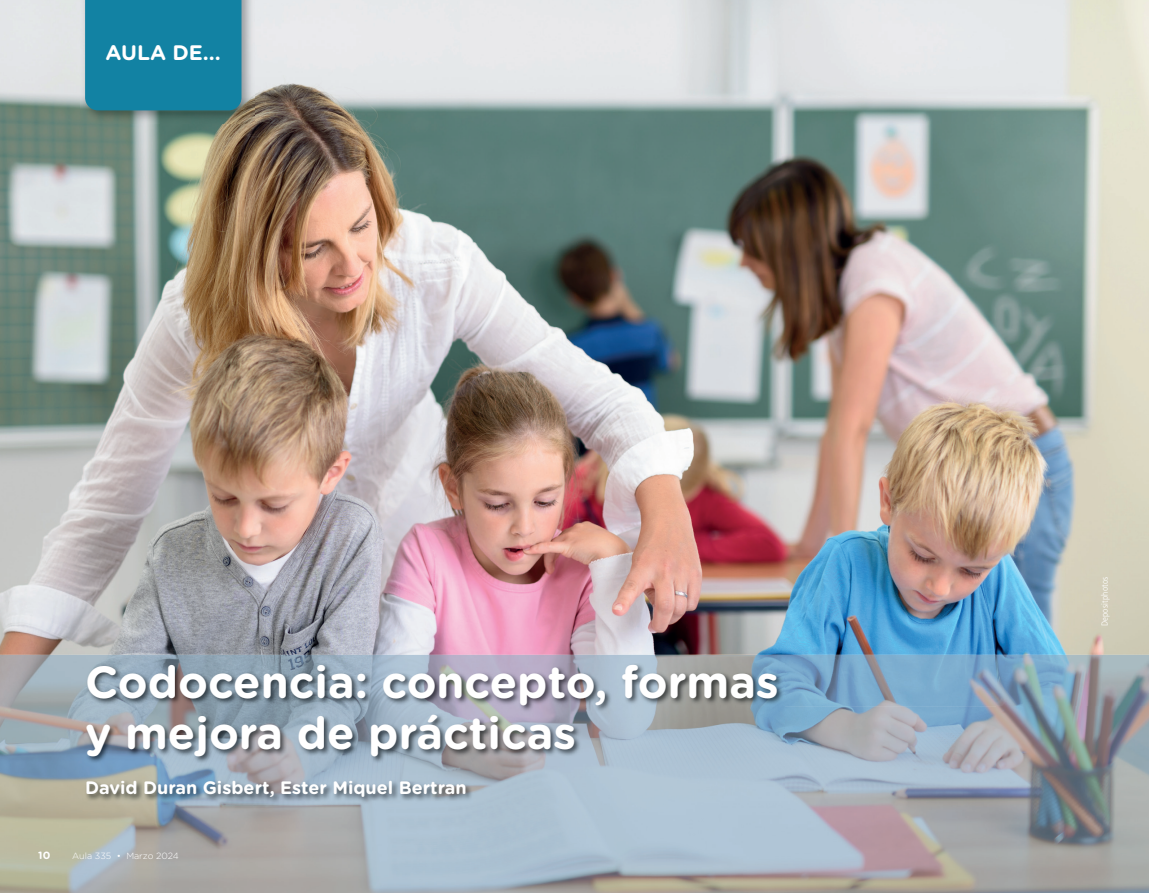
<style>
.page{position:relative;width:1149px;height:893px;background:#fff}
.page>*{position:absolute;margin:0;border:0;box-sizing:border-box;transform-origin:0 0}
.t1{font:700 45px/51px "Gotham Rounded";color:#fff}
.t2{font:700 21px "Gotham Rounded";color:#fff}
.t3{font:700 18px "Gotham Rounded";color:#fff}
.t4{font:700 10.5px "Gotham Rounded";color:#fff}
.t5{font:300 9px "Gotham Rounded";letter-spacing:-.005em;color:#fff}
.t6{font:300 condensed 9px "Frutiger LT Std";letter-spacing:.02em;color:#fff}
</style>
<div class="page">
<img style="left:0;top:0;width:1148px;height:655px">
<img style="left:0;top:655px;width:131px;height:238px">
<img style="left:131px;top:655px;width:1017px;height:51px">
<img style="left:742px;top:706px;width:406px;height:187px">
<img style="left:131px;top:804px;width:611px;height:89px">
<img style="left:81px;top:0;width:173px;height:123px">
<div style="left:85px;top:0;width:156px;height:110px;background:#1282a3"></div>
<img style="left:85px;top:663px;width:699px;height:141px">
<p class="t2" style="left:105px;top:37px;width:117px">AULA DE...</p>
<p class="t1" style="left:85px;top:655px;width:694px">Codocencia: concepto, formas y mejora de prácticas</p>
<p class="t3" style="left:85px;top:775px;width:383px">David Duran Gisbert, Ester Miquel Bertran</p>
<p class="t4" style="left:38px;top:847px;width:14px">10</p>
<p class="t5" style="left:72px;top:850px;width:108px">Aula 335 • Marzo 2024</p>
<p class="t6" style="left:1099px;top:626px;width:51px;rotate:-90deg">Depositphotos</p>
</div>
